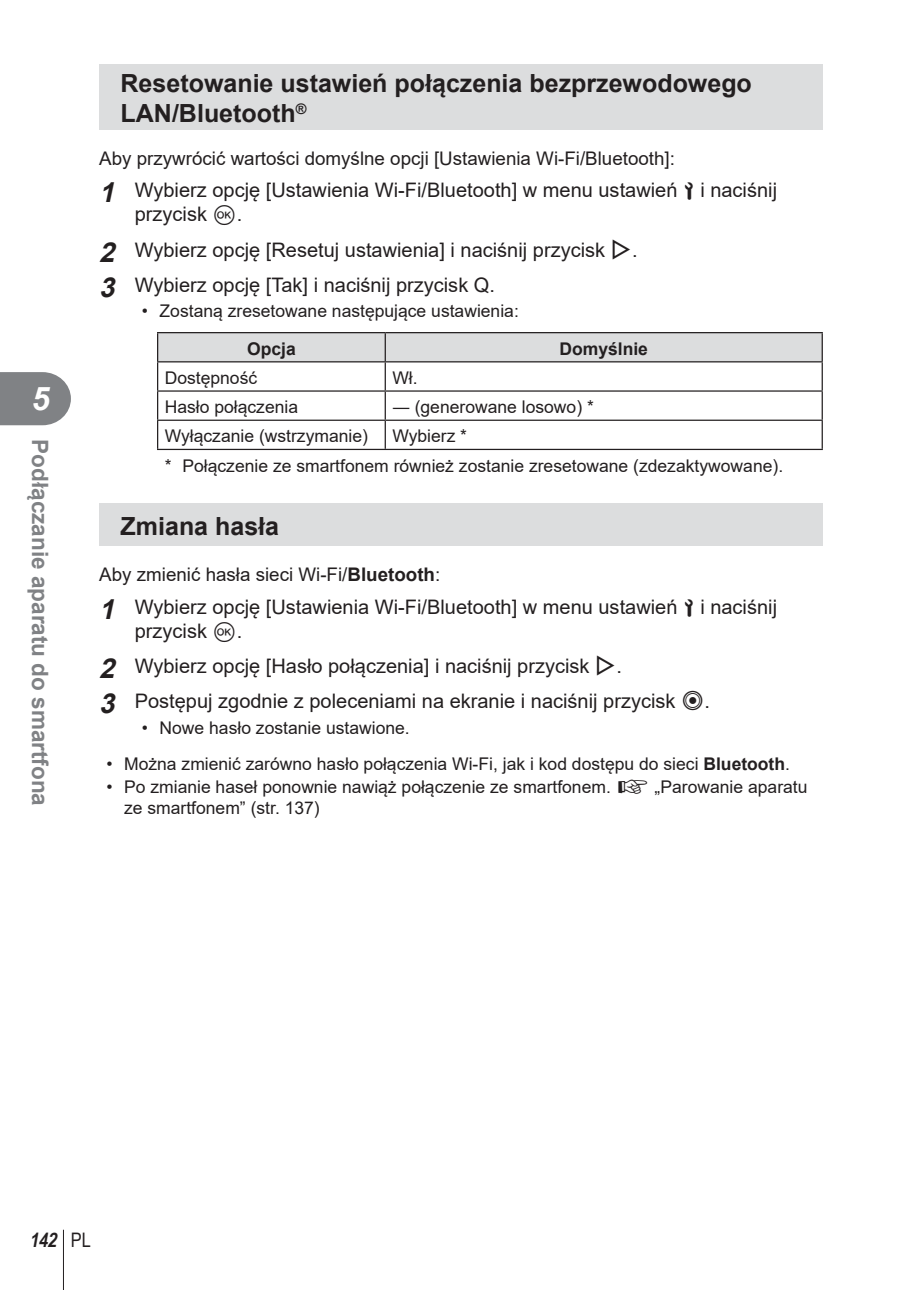
<style>
.page{position:relative;width:908px;height:1290px;background:#fff}
.page>*{position:absolute;margin:0;border:0;box-sizing:border-box;transform-origin:0 0}
.t1{font:italic 700 32.5px "Arial";color:#fff}
.t2{font:700 25px/30px "Arial";color:#231f20}
.t3{font:700 22.5px "Arial";color:#808285}
.t4{font:20px/24px "Arial";color:#231f20}
.t5{font:italic 700 20px "Arial Narrow";color:#231f20}
.t6{font:18.75px "Arial";color:#231f20}
.t7{font:17.5px/29.5px "Arial";color:#231f20}
.t8{font:700 17.5px "Arial";color:#231f20}
.s1{font-weight:700;font-style:italic;font-size:27.5px}
.s2{font-family:"Olympus 27"}
.s3{font-family:"Olympus 7"}
.s4{font-family:"olympus 15"}
.s5{font-weight:700}
.s6{font-family:"Olympus 1"}
.s7{font-weight:400;font-style:normal}
</style>
<div class="page">
<svg style="left:0;top:372px;width:71px;height:53px;background:#8b8c8f"></svg>
<hr style="left:63px;top:1230px;width:1px;height:60px;background:#231f20">
<div style="left:99px;top:64px;width:723px;height:65px;background:#dcddde"></div>
<hr style="left:157px;top:332px;width:228px;height:1px;background:#231f20">
<hr style="left:385px;top:332px;width:437px;height:1px;background:#231f20">
<svg style="left:157px;top:333px;width:665px;height:116px"></svg>
<hr style="left:157px;top:361px;width:665px;height:1px;background:#231f20">
<hr style="left:157px;top:449px;width:665px;height:1px;background:#231f20">
<div style="left:99px;top:503px;width:723px;height:43px;background:#dcddde"></div>
<h1 class="t1" style="left:32px;top:381px;width:20px">5</h1>
<p class="t3" style="left:53px;top:439px;width:368px;rotate:90deg">Podłączanie aparatu do smartfona</p>
<h2 class="t2" style="left:120px;top:68px;width:632px">Resetowanie ustawień połączenia bezprzewodowego<br>LAN/Bluetooth<sup>®</sup></h2>
<p class="t6" style="left:99px;top:145px;width:577px">Aby przywrócić wartości domyślne opcji [Ustawienia Wi-Fi/Bluetooth]:</p>
<p class="t4" style="left:135px;top:178px;width:643px;text-indent:-35px"><span class="s1">1</span> Wybierz opcję [Ustawienia Wi-Fi/Bluetooth] w menu ustawień <span class="s2">e</span> i naciśnij przycisk <span class="s3">Q</span>.</p>
<p class="t4" style="left:99px;top:232px;width:539px;line-height:35.2px"><span class="s1">2</span> Wybierz opcję [Resetuj ustawienia] i naciśnij przycisk <span class="s4">I</span>.<br><span class="s1">3</span> Wybierz opcję [Tak] i naciśnij przycisk Q.</p>
<p class="t7" style="left:142px;top:296px;width:378px">• Zostaną zresetowane następujące ustawienia:</p>
<p class="t8" style="left:247px;top:339px;width:50px">Opcja</p>
<p class="t8" style="left:559px;top:339px;width:90px">Domyślnie</p>
<p class="t7" style="left:165px;top:363px;width:94px">Dostępność</p>
<p class="t7" style="left:392px;top:363px;width:27px">Wł.</p>
<p class="t7" style="left:165px;top:392px;width:135px">Hasło połączenia</p>
<p class="t7" style="left:392px;top:392px;width:203px">― (generowane losowo) *</p>
<p class="t7" style="left:165px;top:421px;width:205px">Wyłączanie (wstrzymanie)</p>
<p class="t7" style="left:165px;top:421px;width:619px;text-indent:227px">Wybierz *<br>* Połączenie ze smartfonem również zostanie zresetowane (zdezaktywowane).</p>
<h2 class="t2" style="left:120px;top:511px;width:160px">Zmiana hasła</h2>
<p class="t6" style="left:99px;top:562px;width:342px">Aby zmienić hasła sieci Wi-Fi/<span class="s5">Bluetooth</span>:</p>
<p class="t4" style="left:135px;top:594px;width:643px;text-indent:-35px"><span class="s1">1</span> Wybierz opcję [Ustawienia Wi-Fi/Bluetooth] w menu ustawień <span class="s2">e</span> i naciśnij przycisk <span class="s3">Q</span>.</p>
<p class="t4" style="left:99px;top:648px;width:612px;line-height:35.2px"><span class="s1">2</span> Wybierz opcję [Hasło połączenia] i naciśnij przycisk <span class="s4">I</span>.<br><span class="s1">3</span> Postępuj zgodnie z poleceniami na ekranie i naciśnij przycisk <span class="s4">R</span>.</p>
<p class="t7" style="left:142px;top:713px;width:269px">• Nowe hasło zostanie ustawione.</p>
<p class="t7" style="left:106px;top:748px;width:684px">• Można zmienić zarówno hasło połączenia Wi-Fi, jak i kod dostępu do sieci <span class="s5">Bluetooth</span>.</p>
<p class="t7" style="left:124px;top:776px;width:684px;line-height:21px;text-indent:-18px">• Po zmianie haseł ponownie nawiąż połączenie ze smartfonem. <span class="s6">g</span> „Parowanie aparatu ze smartfonem” (str. 137)</p>
<p class="t5" style="left:29px;top:1228px;width:63px">142 <span class="s7">PL</span></p>
</div>
